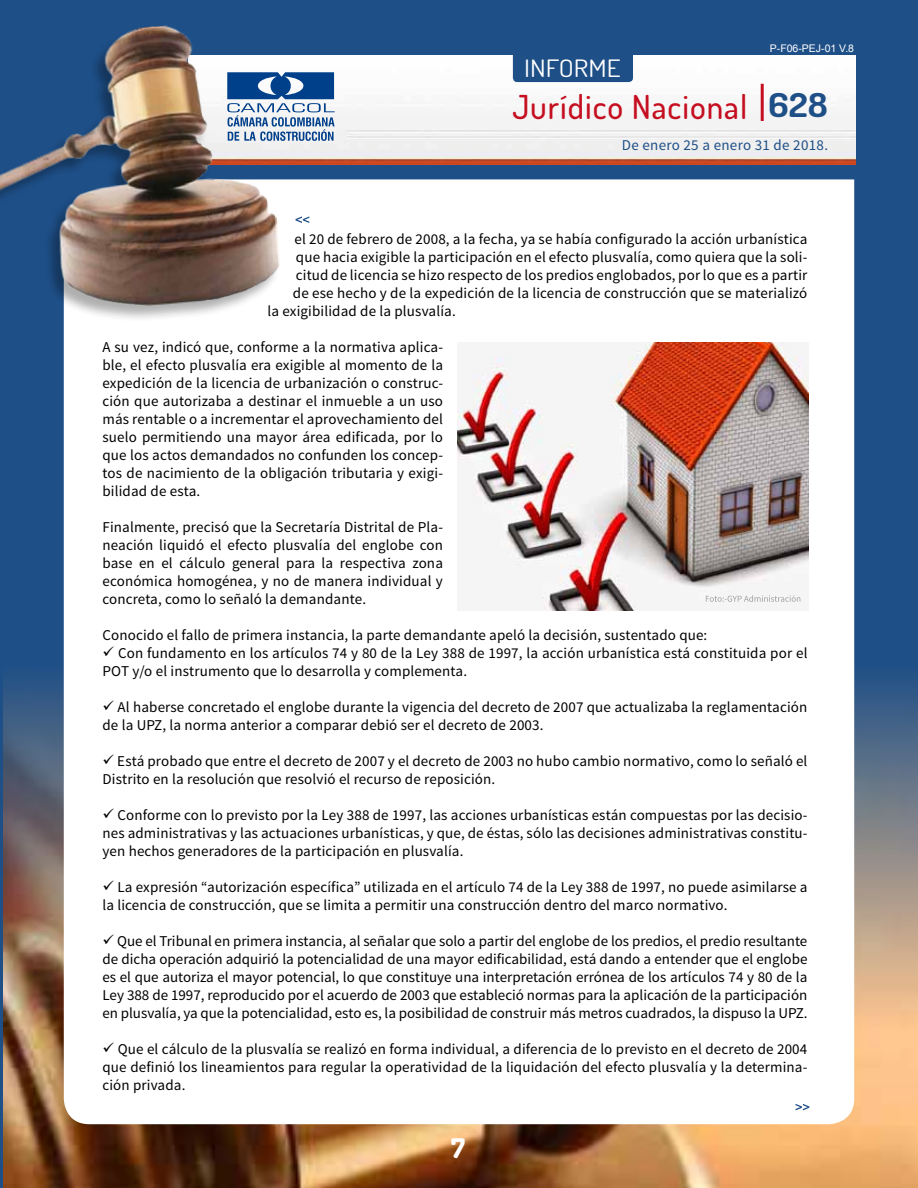
<style>
.page{position:relative;width:918px;height:1188px;background:#1e4f87}
.page>*{position:absolute;margin:0;border:0;box-sizing:border-box;transform-origin:0 0}
.t1{font:500 33px "Dosis";letter-spacing:.03em;color:#c50e1f}
.t2{font:800 27px "Dosis";color:#fff}
.t3{font:24px "Dosis";color:#fff;scale:1.14 1}
.t4{font:15px/18px "Source Sans Pro";letter-spacing:.01em;color:#000;text-align:justify}
.t5{font:15px "Source Sans Pro";letter-spacing:.02em;color:#1e4f87}
.t6{font:10.5px "Arial";color:#fff}
.s1{font-weight:700;color:#1e4f87}
</style>
<div class="page">
<img style="left:4px;top:665px;width:914px;height:523px">
<div style="left:64px;top:179px;width:790px;height:945px;background:#fff"></div>
<img style="left:282px;top:55px;width:574px;height:109px">
<div style="left:513px;top:37px;width:120px;height:45px;background:#1e4f87;border-radius:4px"></div>
<hr style="left:761px;top:84px;width:3px;height:37px;background:#c50e1f">
<div style="left:0;top:26px;width:280px;height:297px;background:#000;opacity:.32"></div>
<img style="left:0;top:25px;width:282px;height:291px">
<svg style="left:227px;top:72px;width:108px;height:69px;background:#7999bf"></svg>
<svg style="left:296px;top:216px;width:13px;height:7px"></svg>
<img style="left:458px;top:342px;width:350px;height:268px">
<svg style="left:706px;top:595px;width:94px;height:7px"></svg>
<svg style="left:796px;top:1104px;width:13px;height:6px"></svg>
<h3 class="t3" style="left:524px;top:53px;width:86px">INFORME</h3>
<p class="t6" style="left:770px;top:42px;width:86px">P-F06-PEJ-01 V.8</p>
<h1 class="t1" style="left:512px;top:85px;width:317px">Jurídico Nacional <span class="s1">628</span></h1>
<p class="t5" style="left:622px;top:136px;width:208px">De enero 25 a enero 31 de 2018.</p>
<p class="t4" style="left:294px;top:231px;width:514px">el 20 de febrero de 2008, a la fecha, ya se había configurado la acción urbanística</p>
<p class="t4" style="left:296px;top:249px;width:513px">que hacia exigible la participación en el efecto plusvalía, como quiera que la soli-</p>
<p class="t4" style="left:296px;top:267px;width:513px">citud de licencia se hizo respecto de los predios englobados, por lo que es a partir</p>
<p class="t4" style="left:293px;top:285px;width:516px">de ese hecho y de la expedición de la licencia de construcción que se materializó</p>
<p class="t4" style="left:267px;top:303px;width:190px">la exigibilidad de la plusvalía.</p>
<p class="t4" style="left:102px;top:339px;width:342px">A su vez, indicó que, conforme a la normativa aplica&shy;ble, el efecto plusvalía era exigible al momento de la expedición de la licencia de urbanización o construc&shy;ción que autorizaba a destinar el inmueble a un uso más rentable o a incrementar el aprovechamiento del suelo permitiendo una mayor área edificada, por lo que los actos demandados no confunden los concep&shy;tos de nacimiento de la obligación tributaria y exigi&shy;bilidad de esta.</p>
<p class="t4" style="left:102px;top:519px;width:342px">Finalmente, precisó que la Secretaría Distrital de Pla&shy;neación liquidó el efecto plusvalía del englobe con base en el cálculo general para la respectiva zona económica homogénea, y no de manera individual y concreta, como lo señaló la demandante.</p>
<p class="t4" style="left:102px;top:627px;width:606px">Conocido el fallo de primera instancia, la parte demandante apeló la decisión, sustentado que:</p>
<p class="t4" style="left:102px;top:645px;width:707px">✓ Con fundamento en los artículos 74 y 80 de la Ley 388 de 1997, la acción urbanística está constituida por el<br>POT y/o el instrumento que lo desarrolla y complementa.</p>
<p class="t4" style="left:102px;top:699px;width:706px">✓ Al haberse concretado el englobe durante la vigencia del decreto de 2007 que actualizaba la reglamentación de la UPZ, la norma anterior a comparar debió ser el decreto de 2003.</p>
<p class="t4" style="left:102px;top:753px;width:707px">✓ Está probado que entre el decreto de 2007 y el decreto de 2003 no hubo cambio normativo, como lo señaló el<br>Distrito en la resolución que resolvió el recurso de reposición.</p>
<p class="t4" style="left:102px;top:807px;width:706px">✓ Conforme con lo previsto por la Ley 388 de 1997, las acciones urbanísticas están compuestas por las decisio&shy;nes administrativas y las actuaciones urbanísticas, y que, de éstas, sólo las decisiones administrativas constitu&shy;yen hechos generadores de la participación en plusvalía.</p>
<p class="t4" style="left:102px;top:879px;width:707px">✓ La expresión “autorización específica” utilizada en el artículo 74 de la Ley 388 de 1997, no puede asimilarse a la licencia de construcción, que se limita a permitir una construcción dentro del marco normativo.</p>
<p class="t4" style="left:102px;top:933px;width:707px">✓ Que el Tribunal en primera instancia, al señalar que solo a partir del englobe de los predios, el predio resultante de dicha operación adquirió la potencialidad de una mayor edificabilidad, está dando a entender que el englobe es el que autoriza el mayor potencial, lo que constituye una interpretación errónea de los artículos 74 y 80 de la Ley 388 de 1997, reproducido por el acuerdo de 2003 que estableció normas para la aplicación de la participación en plusvalía, ya que la potencialidad, esto es, la posibilidad de construir más metros cuadrados, la dispuso la UPZ.</p>
<p class="t4" style="left:102px;top:1041px;width:706px">✓ Que el cálculo de la plusvalía se realizó en forma individual, a diferencia de lo previsto en el decreto de 2004 que definió los lineamientos para regular la operatividad de la liquidación del efecto plusvalía y la determina&shy;ción privada.</p>
<h2 class="t2" style="left:451px;top:1131px;width:15px">7</h2>
</div>
